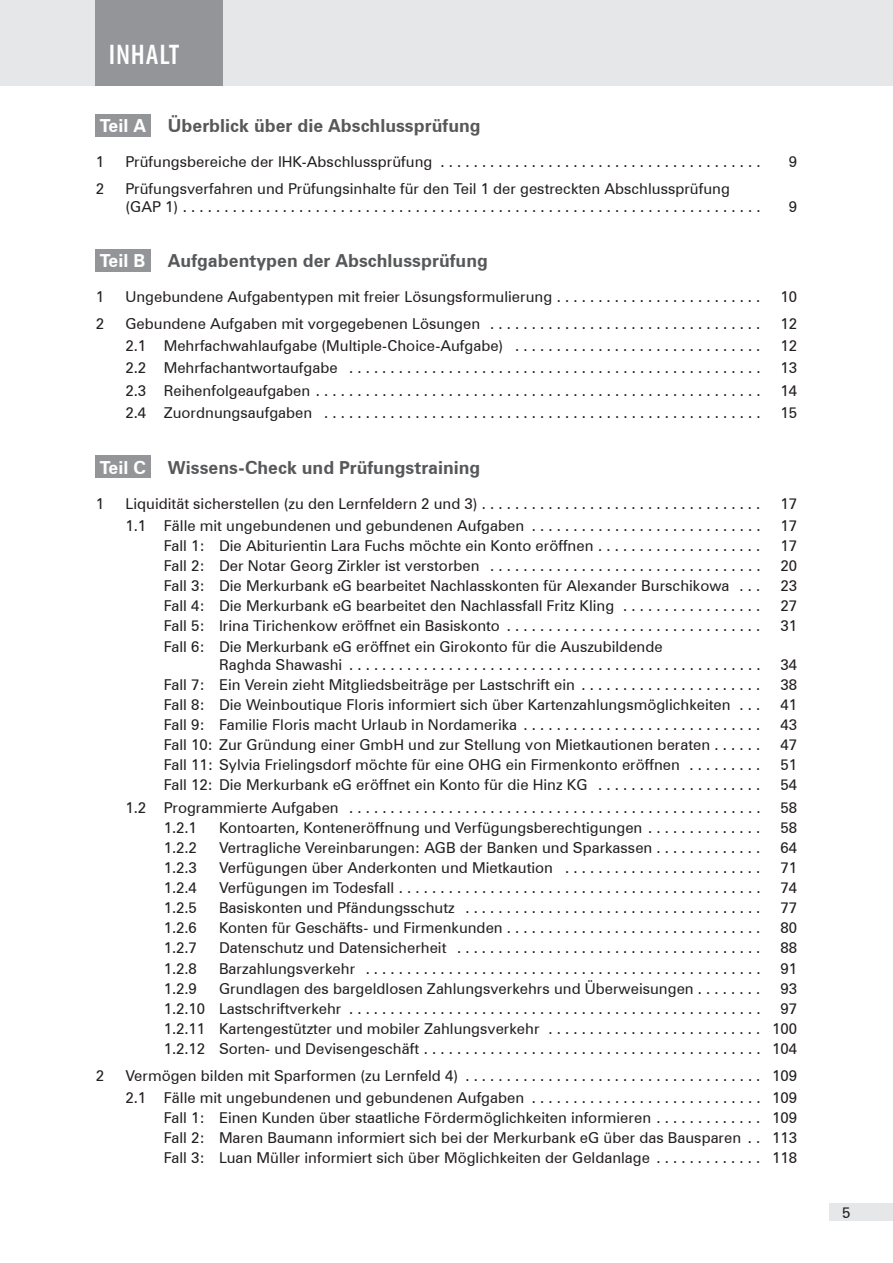
<style>
.page{position:relative;width:893px;height:1263px;background:#fff}
.page>*{position:absolute;margin:0;border:0;box-sizing:border-box;transform-origin:0 0}
.t1{font:600 condensed 28.5px "Myriad Pro";letter-spacing:.03em;color:#fff}
.t2{font:700 18px "Zurich BT";color:#57585a}
.t3{font:700 18px "Zurich BT";color:#fff}
.t4{font:15px/20.1px "Zurich BT";color:#231f20}
.s1{color:#fff}
</style>
<div class="page">
<div style="left:829px;top:1203px;width:64px;height:17px;background:#e6e7e9"></div>
<div style="left:0;top:0;width:893px;height:85px;background:#e6e7e9"></div>
<div style="left:96px;top:0;width:127px;height:85px;background:#939598"></div>
<div style="left:96px;top:114px;width:55px;height:23px;background:#939598"></div>
<div style="left:96px;top:249px;width:55px;height:23px;background:#939598"></div>
<div style="left:96px;top:456px;width:55px;height:22px;background:#939598"></div>
<h1 class="t1" style="left:109px;top:37px;width:72px">INHALT</h1>
<p class="t2" style="left:100px;top:115px;width:382px"><span class="s1">Teil A</span> Überblick über die Abschlussprüfung</p>
<p class="t4" style="left:96px;top:152px;width:10px">1</p>
<p class="t4" style="left:125px;top:152px;width:636px">Prüfungsbereiche der IHK-Abschlussprüfung .......................................</p>
<p class="t4" style="left:789px;top:152px;width:10px">9</p>
<p class="t4" style="left:96px;top:178px;width:10px">2</p>
<p class="t4" style="left:125px;top:179px;width:637px;line-height:18px">Prüfungsverfahren und Prüfungsinhalte für den Teil 1 der gestreckten Abschlussprüfung (GAP 1) ......................................................................</p>
<p class="t4" style="left:789px;top:196px;width:10px">9</p>
<p class="t3" style="left:100px;top:250px;width:47px">Teil B</p>
<p class="t2" style="left:168px;top:250px;width:321px">Aufgabentypen der Abschlussprüfung</p>
<p class="t4" style="left:96px;top:287px;width:10px">1</p>
<p class="t4" style="left:125px;top:287px;width:636px">Ungebundene Aufgabentypen mit freier Lösungsformulierung . . . . . . . . . . . . . . . . . . . . . . . . .</p>
<p class="t4" style="left:780px;top:287px;width:18px">10</p>
<p class="t4" style="left:96px;top:313px;width:10px">2</p>
<p class="t4" style="left:125px;top:313px;width:636px">Gebundene Aufgaben mit vorgegebenen Lösungen . . . . . . . . . . . . . . . . . . . . . . . . . . . . . . . . .</p>
<p class="t4" style="left:780px;top:313px;width:18px">12</p>
<p class="t4" style="left:125px;top:336px;width:636px">2.1 Mehrfachwahlaufgabe (Multiple-Choice-Aufgabe) . . . . . . . . . . . . . . . . . . . . . . . . . . . . . .</p>
<p class="t4" style="left:780px;top:336px;width:18px">12</p>
<p class="t4" style="left:125px;top:358px;width:636px">2.2 Mehrfachantwortaufgabe ..................................................</p>
<p class="t4" style="left:780px;top:358px;width:18px">13</p>
<p class="t4" style="left:125px;top:380px;width:637px">2.3 Reihenfolgeaufgaben ......................................................</p>
<p class="t4" style="left:780px;top:380px;width:18px">14</p>
<p class="t4" style="left:125px;top:402px;width:636px">2.4 Zuordnungsaufgaben .....................................................</p>
<p class="t4" style="left:780px;top:402px;width:18px">15</p>
<p class="t2" style="left:100px;top:456px;width:382px"><span class="s1">Teil C</span> Wissens-Check und Prüfungstraining</p>
<p class="t4" style="left:96px;top:493px;width:10px">1</p>
<p class="t4" style="left:125px;top:493px;width:636px">Liquidität sicherstellen (zu den Lernfeldern 2 und 3) . . . . . . . . . . . . . . . . . . . . . . . . . . . . . . . . . .</p>
<p class="t4" style="left:780px;top:493px;width:18px">17</p>
<p class="t4" style="left:125px;top:515px;width:636px">1.1 Fälle mit ungebundenen und gebundenen Aufgaben . . . . . . . . . . . . . . . . . . . . . . . . . . . .</p>
<p class="t4" style="left:780px;top:515px;width:18px">17</p>
<p class="t4" style="left:164px;top:535px;width:598px">Fall 1: Die Abiturientin Lara Fuchs möchte ein Konto eröffnen . . . . . . . . . . . . . . . . . . . .</p>
<p class="t4" style="left:780px;top:535px;width:18px">17</p>
<p class="t4" style="left:164px;top:556px;width:598px">Fall 2: Der Notar Georg Zirkler ist verstorben .................................</p>
<p class="t4" style="left:780px;top:556px;width:18px">20</p>
<p class="t4" style="left:164px;top:576px;width:598px">Fall 3: Die Merkurbank eG bearbeitet Nachlasskonten für Alexander Burschikowa . . .</p>
<p class="t4" style="left:780px;top:576px;width:18px">23</p>
<p class="t4" style="left:164px;top:596px;width:598px">Fall 4: Die Merkurbank eG bearbeitet den Nachlassfall Fritz Kling . . . . . . . . . . . . . . . . .</p>
<p class="t4" style="left:780px;top:596px;width:18px">27</p>
<p class="t4" style="left:164px;top:616px;width:598px">Fall 5: Irina Tirichenkow eröffnet ein Basiskonto . . . . . . . . . . . . . . . . . . . . . . . . . . . . . . .</p>
<p class="t4" style="left:780px;top:616px;width:18px">31</p>
<p class="t4" style="left:219px;top:637px;width:543px;line-height:18px;text-indent:-55px">Fall 6: Die Merkurbank eG eröffnet ein Girokonto für die Auszubildende<br>Raghda Shawashi ..................................................</p>
<p class="t4" style="left:780px;top:654px;width:18px">34</p>
<p class="t4" style="left:164px;top:674px;width:598px">Fall 7: Ein Verein zieht Mitgliedsbeiträge per Lastschrift ein . . . . . . . . . . . . . . . . . . . . . .</p>
<p class="t4" style="left:780px;top:674px;width:18px">38</p>
<p class="t4" style="left:164px;top:694px;width:598px">Fall 8: Die Weinboutique Floris informiert sich über Kartenzahlungsmöglichkeiten . . .</p>
<p class="t4" style="left:780px;top:694px;width:18px">41</p>
<p class="t4" style="left:164px;top:714px;width:598px">Fall 9: Familie Floris macht Urlaub in Nordamerika . . . . . . . . . . . . . . . . . . . . . . . . . . . . .</p>
<p class="t4" style="left:780px;top:714px;width:18px">43</p>
<p class="t4" style="left:164px;top:735px;width:598px">Fall 10: Zur Gründung einer GmbH und zur Stellung von Mietkautionen beraten . . . . . .</p>
<p class="t4" style="left:780px;top:735px;width:18px">47</p>
<p class="t4" style="left:164px;top:755px;width:598px">Fall 11: Sylvia Frielingsdorf möchte für eine OHG ein Firmenkonto eröffnen . . . . . . . . .</p>
<p class="t4" style="left:780px;top:755px;width:18px">51</p>
<p class="t4" style="left:164px;top:775px;width:598px">Fall 12: Die Merkurbank eG eröffnet ein Konto für die Hinz KG . . . . . . . . . . . . . . . . . . . .</p>
<p class="t4" style="left:780px;top:775px;width:18px">54</p>
<p class="t4" style="left:125px;top:797px;width:637px">1.2 Programmierte Aufgaben ..................................................</p>
<p class="t4" style="left:780px;top:797px;width:18px">58</p>
<p class="t4" style="left:164px;top:817px;width:35px">1.2.1</p>
<p class="t4" style="left:219px;top:817px;width:543px">Kontoarten, Konteneröffnung und Verfügungsberechtigungen . . . . . . . . . . . . . .</p>
<p class="t4" style="left:780px;top:817px;width:18px">58</p>
<p class="t4" style="left:164px;top:837px;width:35px">1.2.2</p>
<p class="t4" style="left:219px;top:837px;width:543px">Vertragliche Vereinbarungen: AGB der Banken und Sparkassen . . . . . . . . . . . . .</p>
<p class="t4" style="left:780px;top:837px;width:18px">64</p>
<p class="t4" style="left:164px;top:857px;width:35px">1.2.3</p>
<p class="t4" style="left:219px;top:857px;width:543px">Verfügungen über Anderkonten und Mietkaution . . . . . . . . . . . . . . . . . . . . . . . .</p>
<p class="t4" style="left:780px;top:857px;width:18px">71</p>
<p class="t4" style="left:164px;top:878px;width:35px">1.2.4</p>
<p class="t4" style="left:219px;top:878px;width:543px">Verfügungen im Todesfall ............................................</p>
<p class="t4" style="left:780px;top:878px;width:18px">74</p>
<p class="t4" style="left:164px;top:898px;width:35px">1.2.5</p>
<p class="t4" style="left:219px;top:898px;width:543px">Basiskonten und Pfändungsschutz ....................................</p>
<p class="t4" style="left:780px;top:898px;width:18px">77</p>
<p class="t4" style="left:164px;top:918px;width:35px">1.2.6</p>
<p class="t4" style="left:219px;top:918px;width:543px">Konten für Geschäfts- und Firmenkunden ...............................</p>
<p class="t4" style="left:780px;top:918px;width:18px">80</p>
<p class="t4" style="left:164px;top:938px;width:35px">1.2.7</p>
<p class="t4" style="left:219px;top:938px;width:543px">Datenschutz und Datensicherheit .....................................</p>
<p class="t4" style="left:780px;top:938px;width:18px">88</p>
<p class="t4" style="left:164px;top:958px;width:35px">1.2.8</p>
<p class="t4" style="left:219px;top:958px;width:543px">Barzahlungsverkehr ................................................</p>
<p class="t4" style="left:780px;top:958px;width:18px">91</p>
<p class="t4" style="left:164px;top:978px;width:35px">1.2.9</p>
<p class="t4" style="left:219px;top:978px;width:543px">Grundlagen des bargeldlosen Zahlungsverkehrs und Überweisungen . . . . . . . .</p>
<p class="t4" style="left:780px;top:978px;width:18px">93</p>
<p class="t4" style="left:164px;top:998px;width:598px">1.2.10 Lastschriftverkehr ..................................................</p>
<p class="t4" style="left:164px;top:998px;width:635px;text-align:justify;text-indent:617px">97<br>1.2.11 Kartengestützter und mobiler Zahlungsverkehr . . . . . . . . . . . . . . . . . . . . . . . . . . 100<br>1.2.12 Sorten- und Devisengeschäft ......................................... 104</p>
<p class="t4" style="left:96px;top:1065px;width:10px">2</p>
<p class="t4" style="left:125px;top:1064px;width:673px;line-height:22.2px">Vermögen bilden mit Sparformen (zu Lernfeld 4) .................................... 109<br>2.1 Fälle mit ungebundenen und gebundenen Aufgaben . . . . . . . . . . . . . . . . . . . . . . . . . . . . 109</p>
<p class="t4" style="left:164px;top:1107px;width:635px;text-align:justify">Fall 1: Einen Kunden über staatliche Fördermöglichkeiten informieren . . . . . . . . . . . . . 109<br>Fall 2: Maren Baumann informiert sich bei der Merkurbank eG über das Bausparen . . 113<br>Fall 3: Luan Müller informiert sich über Möglichkeiten der Geldanlage . . . . . . . . . . . . . 118</p>
<p class="t4" style="left:842px;top:1202px;width:10px">5</p>
</div>
